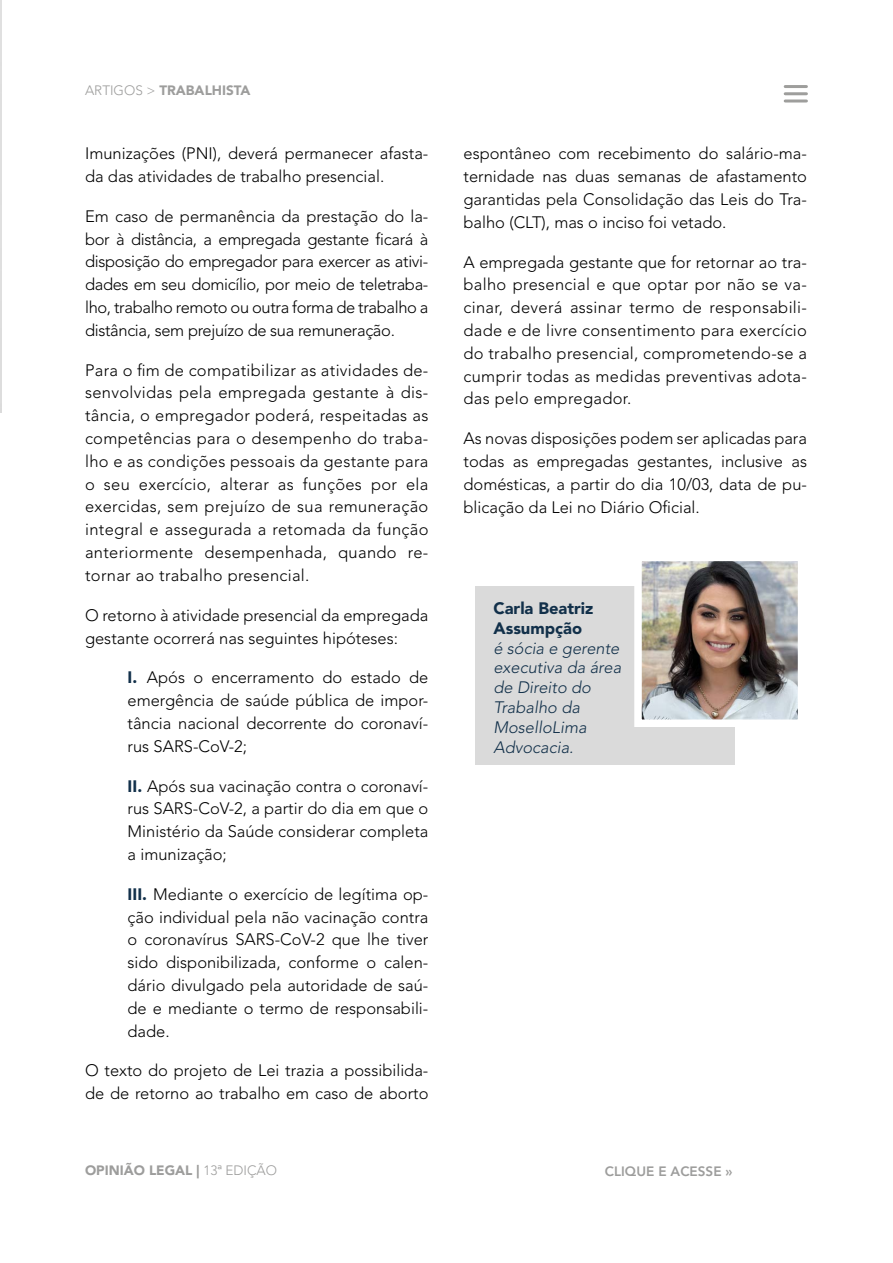
<style>
.page{position:relative;width:893px;height:1263px;background:#fff}
.page>*{position:absolute;margin:0;border:0;box-sizing:border-box;transform-origin:0 0}
.t1{font:300 16.5px/22.8px "Avenir LT Std";color:#000;text-align:justify}
.t2{font:italic 300 16.5px/19.8px "Avenir LT Std";color:#12304a}
.t3{font:900 16.5px/19.8px "Avenir LT Std";color:#12304a}
.t4{font:900 13.5px "Avenir LT Std";color:#9d9d9c}
.t5{font:800 13.5px "Avenir LT Std";color:#9d9d9c}
.s1{font-weight:300}
.s2{font-weight:900;color:#12304a}
</style>
<div class="page">
<hr style="left:785px;top:85px;width:21px;height:3px;background:#9e9e9c">
<hr style="left:785px;top:92px;width:21px;height:3px;background:#9e9e9c">
<hr style="left:785px;top:99px;width:21px;height:3px;background:#9e9e9c">
<img style="left:0;top:0;width:1px;height:412px">
<div style="left:475px;top:587px;width:260px;height:178px;background:#dadada"></div>
<img style="left:643px;top:563px;width:153px;height:155px">
<div style="left:634px;top:554px;width:171px;height:173px;border:8px solid #fff"></div>
<p class="t4" style="left:85px;top:82px;width:167px"><span class="s1">ARTIGOS &gt;</span> TRABALHISTA</p>
<p class="t1" style="left:85px;top:142px;width:345px">Imunizações (PNI), deverá permanecer afasta&shy;da das atividades de trabalho presencial.</p>
<p class="t1" style="left:85px;top:205px;width:345px">Em caso de permanência da prestação do la&shy;bor à distância, a empregada gestante ficará à disposição do empregador para exercer as ativi&shy;dades em seu domicílio, por meio de teletraba&shy;lho, trabalho remoto ou outra forma de trabalho a distância, sem prejuízo de sua remuneração.</p>
<p class="t1" style="left:85px;top:359px;width:345px">Para o fim de compatibilizar as atividades de&shy;senvolvidas pela empregada gestante à dis&shy;tância, o empregador poderá, respeitadas as competências para o desempenho do traba&shy;lho e as condições pessoais da gestante para o seu exercício, alterar as funções por ela exercidas, sem prejuízo de sua remuneração integral e assegurada a retomada da função anteriormente desempenhada, quando re&shy;tornar ao trabalho presencial.</p>
<p class="t1" style="left:85px;top:604px;width:345px">O retorno à atividade presencial da empregada gestante ocorrerá nas seguintes hipóteses:</p>
<p class="t1" style="left:128px;top:666px;width:302px"><span class="s2">I.</span> Após o encerramento do estado de emergência de saúde pública de impor&shy;tância nacional decorrente do coronaví&shy;rus SARS-CoV-2;</p>
<p class="t1" style="left:128px;top:774px;width:302px"><span class="s2">II.</span> Após sua vacinação contra o coronaví&shy;rus SARS-CoV-2, a partir do dia em que o Ministério da Saúde considerar completa a imunização;</p>
<p class="t1" style="left:128px;top:883px;width:302px"><span class="s2">III.</span> Mediante o exercício de legítima op&shy;ção individual pela não vacinação contra o coronavírus SARS-CoV-2 que lhe tiver sido disponibilizada, conforme o calen&shy;dário divulgado pela autoridade de saú&shy;de e mediante o termo de responsabili&shy;dade.</p>
<p class="t1" style="left:85px;top:1059px;width:345px">O texto do projeto de Lei trazia a possibilida&shy;de de retorno ao trabalho em caso de aborto</p>
<p class="t1" style="left:463px;top:142px;width:345px">espontâneo com recebimento do salário-ma&shy;ternidade nas duas semanas de afastamento garantidas pela Consolidação das Leis do Tra&shy;balho (CLT), mas o inciso foi vetado.</p>
<p class="t1" style="left:463px;top:250px;width:345px">A empregada gestante que for retornar ao tra&shy;balho presencial e que optar por não se va&shy;cinar, deverá assinar termo de responsabili&shy;dade e de livre consentimento para exercício do trabalho presencial, comprometendo-se a cumprir todas as medidas preventivas adota&shy;das pelo empregador.</p>
<p class="t1" style="left:463px;top:427px;width:345px">As novas disposições podem ser aplicadas para todas as empregadas gestantes, inclusive as domésticas, a partir do dia 10/03, data de pu&shy;blicação da Lei no Diário Oficial.</p>
<p class="t3" style="left:493px;top:598px;width:101px">Carla Beatriz<br>Assumpção</p>
<p class="t2" style="left:493px;top:638px;width:129px">é sócia e gerente executiva da área de Direito do<br>Trabalho da<br>MoselloLima<br>Advocacia.</p>
<p class="t4" style="left:85px;top:1162px;width:194px">OPINIÃO LEGAL | <span class="s1">13a EDIÇÃO</span></p>
<p class="t5" style="left:605px;top:1164px;width:129px">CLIQUE E ACESSE »</p>
</div>
